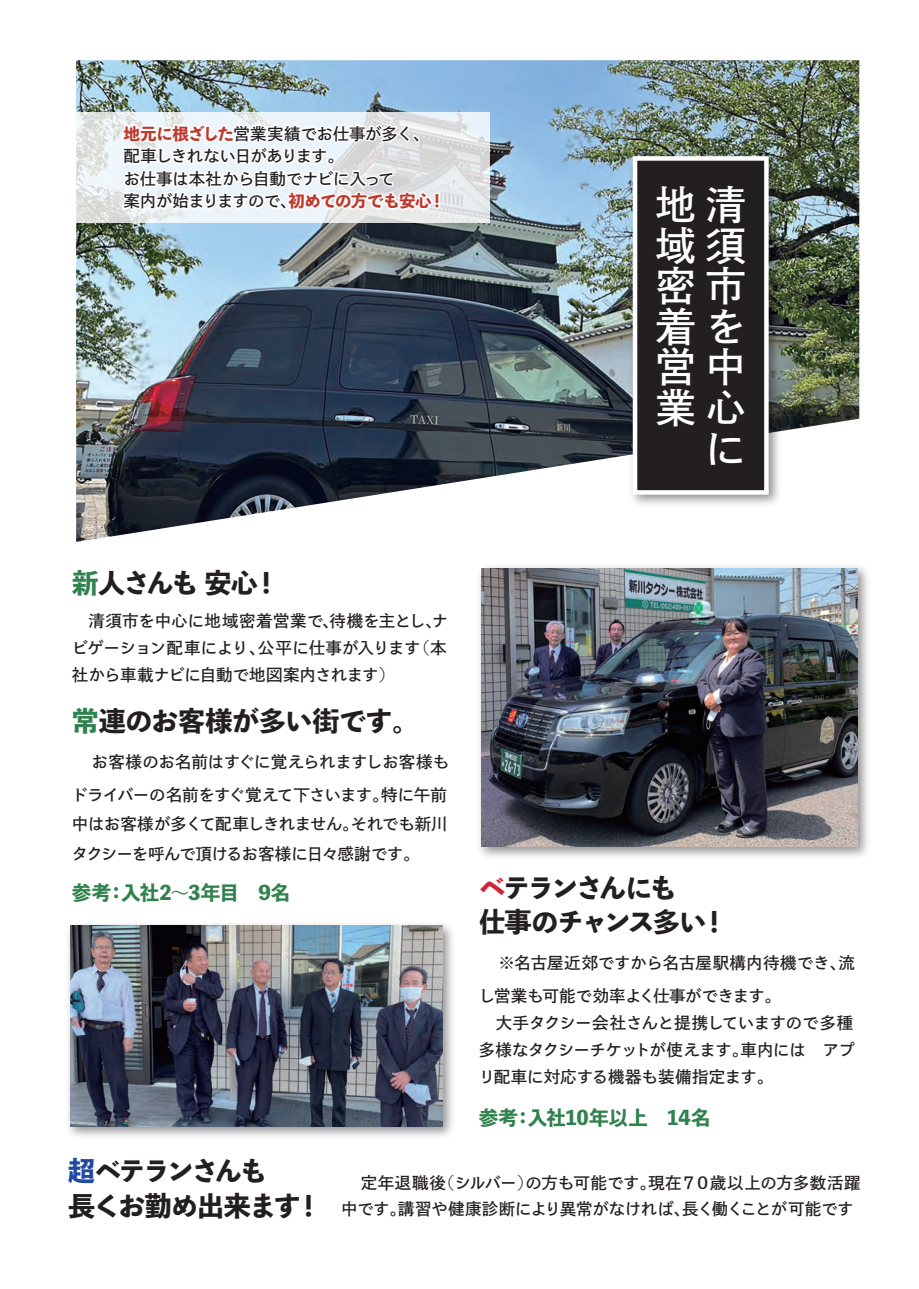
<style>
.page{position:relative;width:919px;height:1289px;background:#fff}
.page>*{position:absolute;margin:0;border:0;box-sizing:border-box;transform-origin:0 0}
.t1{font:40.5px/40.5px "Toppan Bunkyu Gothic Pr 6 N DB";color:#fff;text-align:right}
.t2{font:800 27px/34.5px "Toppan Bunkyu Midashi Gothic Std N";letter-spacing:-.095em;color:#231f20}
.t3{font:800 27px/34.5px "Toppan Bunkyu Midashi Gothic Std N";letter-spacing:-.08em;color:#231f20}
.t4{font:800 27px "Toppan Bunkyu Midashi Gothic Std N";letter-spacing:-.01em;color:#231f20}
.t5{font:800 27px "Toppan Bunkyu Midashi Gothic Std N";letter-spacing:-.05em;color:#231f20}
.t6{font:800 19.5px "Toppan Bunkyu Midashi Gothic Std N";color:#31824f}
.t7{font:16.5px/27px "Toppan Bunkyu Gothic Pr 6 N DB";letter-spacing:-.02em;color:#231f20}
.s1{font-family:"Toppan Bunkyu Midashi Gothic Std N";font-weight:800;color:#bd392d}
.s2{color:#31824f}
.s3{color:#d22437}
.s4{color:#214aa0}
</style>
<div class="page">
<img style="left:76px;top:60px;width:783px;height:482px">
<img style="left:624px;top:147px;width:161px;height:365px">
<div style="left:632px;top:156px;width:136px;height:338px;background:#231f20;border:4px solid #fff"></div>
<img style="left:68px;top:924px;width:385px;height:213px">
<img style="left:70px;top:925px;width:372px;height:201px">
<img style="left:479px;top:566px;width:389px;height:291px">
<img style="left:481px;top:568px;width:376px;height:278px">
<svg style="left:76px;top:112px;width:413px;height:111px;background:#e2e5e6"></svg>
<img style="left:110px;top:60px;width:330px;height:223px">
<p class="t7" style="left:123px;top:123px;width:323px;line-height:22.5px"><span class="s1">地元に根ざした</span>営業実績でお仕事が多く、配車しきれない日があります。<br>お仕事は本社から自動でナビに入って<br>案内が始まりますので、<span class="s1">初めての方でも安心！</span></p>
<h1 class="t1" style="left:655px;top:186px;width:91px">地清域須密市着を営中業心に</h1>
<h2 class="t5" style="left:72px;top:561px;width:209px"><span class="s2">新</span>人さんも 安心！</h2>
<p class="t7" style="left:72px;top:607px;width:378px;text-align:justify">　清須市を中心に地域密着営業で､待機を主とし､ナビゲーション配車により、公平に仕事が入ります（本社から車載ナビに自動で地図案内されます）</p>
<h2 class="t4" style="left:72px;top:700px;width:349px"><span class="s2">常</span>連のお客様が多い街です。</h2>
<p class="t7" style="left:72px;top:746px;width:379px;line-height:32.5px;text-align:right">お客様のお名前はすぐに覚えられますしお客様もドライバーの名前をすぐ覚えて下さいます。特に午前</p>
<p class="t7" style="left:72px;top:808px;width:377px;line-height:30px">中はお客様が多くて配車しきれません。それでも新川タクシーを呼んで頂けるお客様に日々感謝です。</p>
<p class="t6" style="left:72px;top:877px;width:220px">参考：入社2～3年目　9名</p>
<h2 class="t2" style="left:478px;top:868px;width:250px"><span class="s3">ベ</span>テランさんにも<br>仕事のチャンス多い！</h2>
<p class="t7" style="left:478px;top:947px;width:377px;line-height:32.5px;text-indent:20px">※名古屋近郊ですから名古屋駅構内待機でき、流し営業も可能で効率よく仕事ができます。</p>
<p class="t7" style="left:478px;top:1009px;width:378px;text-align:justify">　大手タクシー会社さんと提携していますので多種多様なタクシーチケットが使えます。車内には　アプリ配車に対応する機器も装備指定ます。</p>
<p class="t6" style="left:478px;top:1102px;width:233px">参考：入社10年以上　14名</p>
<h2 class="t3" style="left:68px;top:1152px;width:256px"><span class="s4">超</span>ベテランさんも<br>長くお勤め出来ます！</h2>
<p class="t7" style="left:341px;top:1170px;width:521px;line-height:25.5px;text-indent:20px">定年退職後（シルバー）の方も可能です。現在７０歳以上の方多数活躍中です。講習や健康診断により異常がなければ、長く働くことが可能です</p>
</div>
